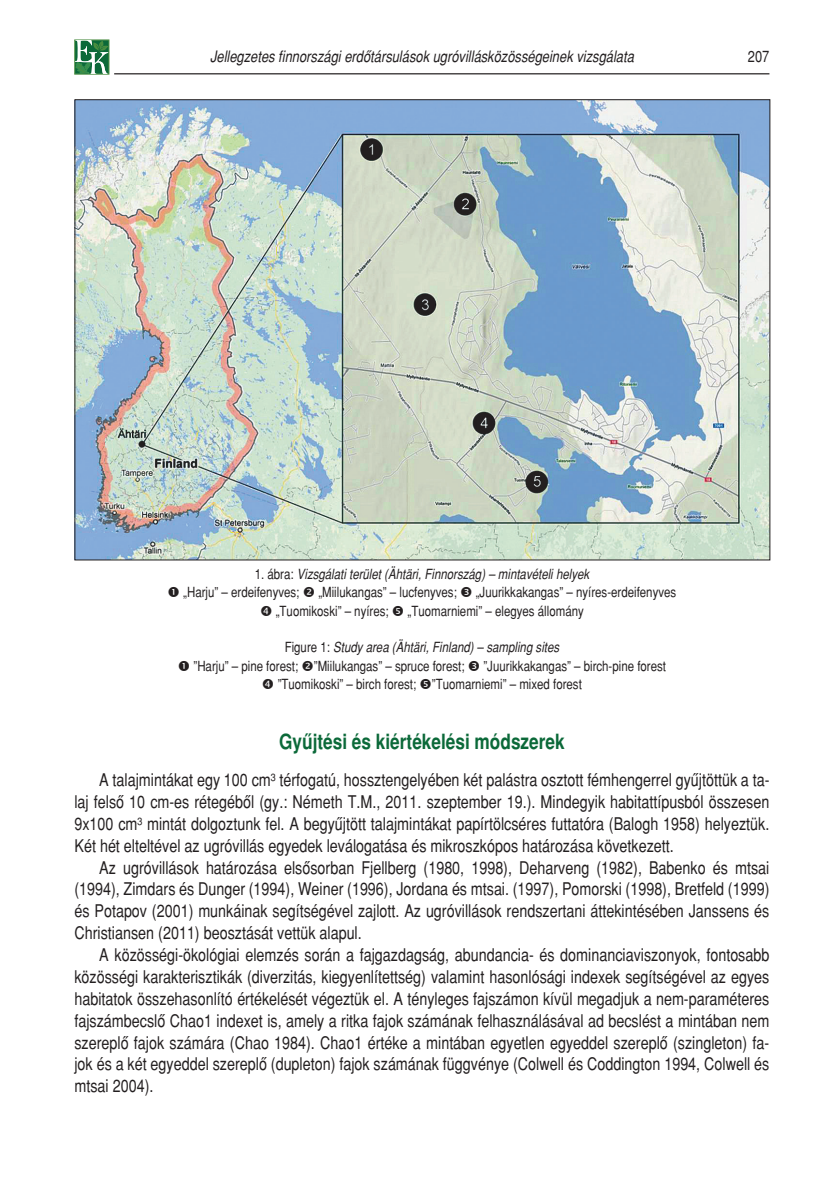
<style>
.page{position:relative;width:834px;height:1181px;background:#fff}
.page>*{position:absolute;margin:0;border:0;box-sizing:border-box;transform-origin:0 0}
.t1{font:700 21px "H Helvetica Narrow";color:#0b6939}
.t2{font:17.5px "H Helvetica Narrow";color:#231f20}
.t3{font:italic 15.75px "H Helvetica Narrow";color:#231f20}
.t4{font:15.75px "H Helvetica Narrow";color:#231f20}
.t5{font:14px/18.4px "H Helvetica Narrow";color:#231f20}
.t6{font:italic 14px/18.4px "H Helvetica Narrow";color:#231f20}
.s1{font-style:normal}
.s2{font-style:italic}
</style>
<div class="page">
<div style="left:74px;top:40px;width:35px;height:34px;border:1px solid #498d40"></div>
<svg style="left:75px;top:40px;width:34px;height:34px"></svg>
<hr style="left:114px;top:73px;width:655px;height:1px;background:#231f20">
<img style="left:76px;top:101px;width:692px;height:457px">
<p class="t3" style="left:210px;top:47px;width:425px">Jellegzetes finnországi erdôtársulások ugróvillásközösségeinek vizsgálata</p>
<p class="t4" style="left:747px;top:47px;width:23px">207</p>
<p class="t6" style="left:183px;top:564px;width:407px;text-indent:71px"><span class="s1">1. ábra:</span> Vizsgálati terület (Ähtäri, Finnország) – mintavételi helyek <span class="s1">„Harju” – erdeifenyves;</span></p>
<p class="t5" style="left:318px;top:583px;width:140px">„Miilukangas” – lucfenyves;</p>
<p class="t5" style="left:475px;top:583px;width:202px">„Juurikkakangas” – nyíres-erdeifenyves</p>
<p class="t5" style="left:276px;top:601px;width:114px">„Tuomikoski” – nyíres;</p>
<p class="t5" style="left:407px;top:601px;width:178px">„Tuomarniemi” – elegyes állomány</p>
<p class="t5" style="left:193px;top:638px;width:367px;text-indent:91px">Figure 1: <span class="s2">Study area (Ähtäri, Finland) – sampling sites </span>”Harju” – pine forest; ”Miilukangas” – spruce forest;</p>
<p class="t5" style="left:277px;top:656px;width:390px;text-indent:206px">”Juurikkakangas” – birch-pine forest ”Tuomikoski” – birch forest; ”Tuomarniemi” – mixed forest</p>
<p class="t1" style="left:279px;top:729px;width:287px">Gyûjtési és kiértékelési módszerek</p>
<p class="t2" style="left:99px;top:769px;width:671px">A talajmintákat egy 100 cm³ térfogatú, hossztengelyében két palástra osztott fémhengerrel gyûjtöttük a ta-</p>
<p class="t2" style="left:74px;top:791px;width:696px">laj felsô 10 cm-es rétegébôl (gy.: Németh T.M., 2011. szeptember 19.). Mindegyik habitattípusból összesen</p>
<p class="t2" style="left:74px;top:813px;width:696px">9x100 cm³ mintát dolgoztunk fel. A begyûjtött talajmintákat papírtölcséres futtatóra (Balogh 1958) helyeztük.</p>
<p class="t2" style="left:74px;top:835px;width:601px">Két hét elteltével az ugróvillás egyedek leválogatása és mikroszkópos határozása következett.</p>
<p class="t2" style="left:99px;top:857px;width:671px">Az ugróvillások határozása elsôsorban Fjellberg (1980, 1998), Deharveng (1982), Babenko és mtsai</p>
<p class="t2" style="left:74px;top:879px;width:696px">(1994), Zimdars és Dunger (1994), Weiner (1996), Jordana és mtsai. (1997), Pomorski (1998), Bretfeld (1999)</p>
<p class="t2" style="left:74px;top:900px;width:696px">és Potapov (2001) munkáinak segítségével zajlott. Az ugróvillások rendszertani áttekintésében Janssens és</p>
<p class="t2" style="left:74px;top:922px;width:289px">Christiansen (2011) beosztását vettük alapul.</p>
<p class="t2" style="left:99px;top:944px;width:671px">A közösségi-ökológiai elemzés során a fajgazdagság, abundancia- és dominanciaviszonyok, fontosabb</p>
<p class="t2" style="left:74px;top:966px;width:696px">közösségi karakterisztikák (diverzitás, kiegyenlítettség) valamint hasonlósági indexek segítségével az egyes</p>
<p class="t2" style="left:74px;top:988px;width:696px">habitatok összehasonlító értékelését végeztük el. A tényleges fajszámon kívül megadjuk a nem-paraméteres</p>
<p class="t2" style="left:74px;top:1010px;width:696px">fajszámbecslô Chao1 indexet is, amely a ritka fajok számának felhasználásával ad becslést a mintában nem</p>
<p class="t2" style="left:74px;top:1032px;width:696px">szereplô fajok számára (Chao 1984). Chao1 értéke a mintában egyetlen egyeddel szereplô (szingleton) fa-</p>
<p class="t2" style="left:74px;top:1054px;width:696px">jok és a két egyeddel szereplô (dupleton) fajok számának függvénye (Colwell és Coddington 1994, Colwell és</p>
<p class="t2" style="left:74px;top:1075px;width:80px">mtsai 2004).</p>
</div>
